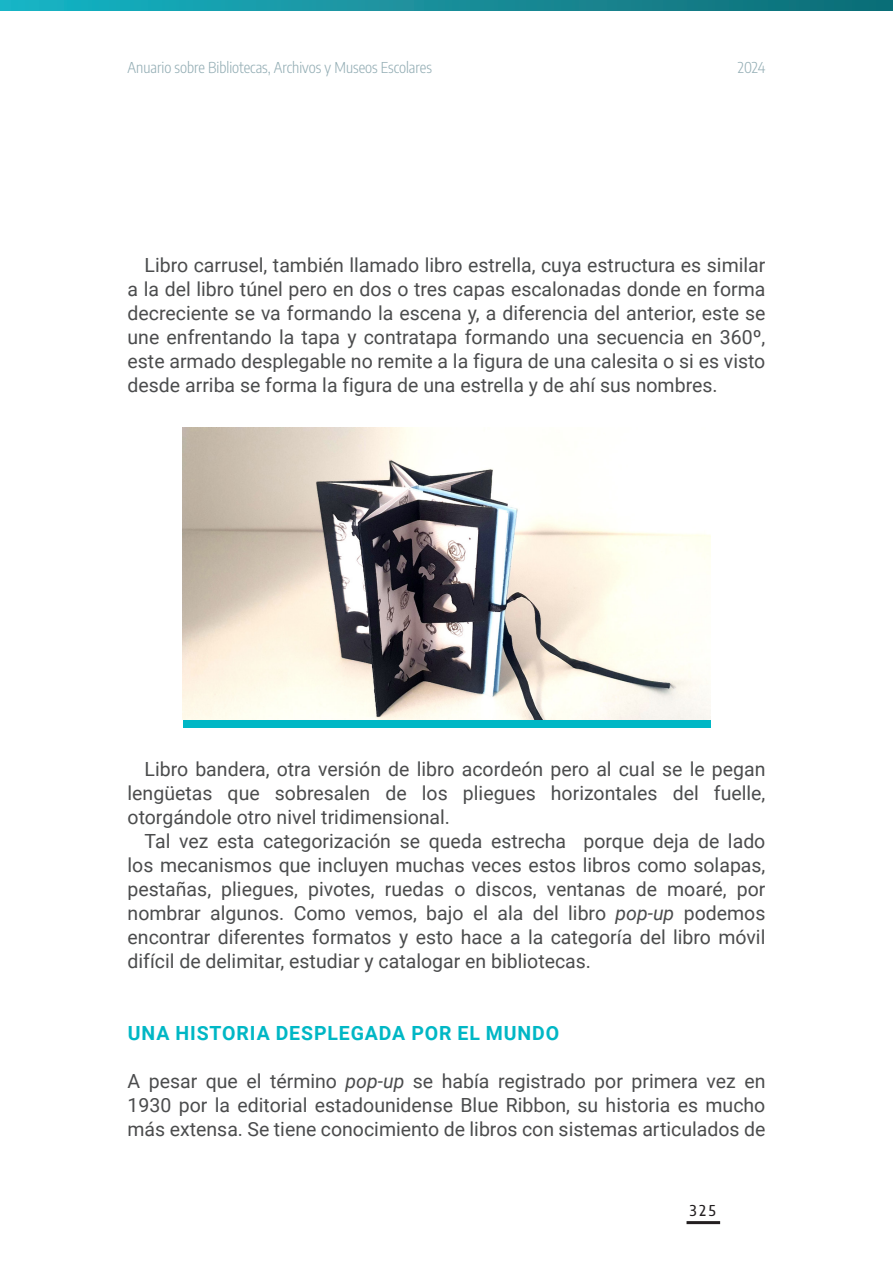
<style>
.page{position:relative;width:893px;height:1263px;background:#fff}
.page>*{position:absolute;margin:0;border:0;box-sizing:border-box;transform-origin:0 0}
.t1{font:19.5px/24px "Roboto";color:#4b4c4d;text-align:justify}
.t2{font:700 19.5px "Roboto";letter-spacing:.045em;color:#00b7c5}
.t3{font:300 15px "Encode Sans Condensed";color:#93adb4}
.t4{font:500 15px "Encode Sans Condensed";color:#231f20}
.s1{font-style:italic}
</style>
<div class="page">
<svg style="left:0;top:0;width:893px;height:11px;background:#158f9b"></svg>
<div style="left:686px;top:1221px;width:34px;height:3px;background:#231f20;border:2px solid #231f20"></div>
<div style="left:183px;top:719px;width:527px;height:8px;background:#00b7c5"></div>
<img style="left:183px;top:427px;width:527px;height:292px">
<p class="t3" style="left:128px;top:57px;width:306px">Anuario sobre Bibliotecas, Archivos y Museos Escolares</p>
<p class="t3" style="left:738px;top:57px;width:29px">2024</p>
<p class="t1" style="left:128px;top:252px;width:639px;text-indent:17px">Libro carrusel, también llamado libro estrella, cuya estructura es similar a la del libro túnel pero en dos o tres capas escalonadas donde en forma decreciente se va formando la escena y, a diferencia del anterior, este se une enfrentando la tapa y contratapa formando una secuencia en 360º, este armado desplegable no remite a la figura de una calesita o si es visto desde arriba se forma la figura de una estrella y de ahí sus nombres.</p>
<p class="t1" style="left:128px;top:756px;width:639px;text-indent:17px">Libro bandera, otra versión de libro acordeón pero al cual se le pegan lengüetas que sobresalen de los pliegues horizontales del fuelle, otorgándole otro nivel tridimensional.</p>
<p class="t1" style="left:128px;top:828px;width:639px;text-indent:17px">Tal vez esta categorización se queda estrecha porque deja de lado los mecanismos que incluyen muchas veces estos libros como solapas, pestañas, pliegues, pivotes, ruedas o discos, ventanas de moaré, por nombrar algunos. Como vemos, bajo el ala del libro <span class="s1">pop-up</span> podemos encontrar diferentes formatos y esto hace a la categoría del libro móvil difícil de delimitar, estudiar y catalogar en bibliotecas.</p>
<h3 class="t2" style="left:128px;top:1019px;width:433px">UNA HISTORIA DESPLEGADA POR EL MUNDO</h3>
<p class="t1" style="left:128px;top:1068px;width:639px">A pesar que el término <span class="s1">pop-up</span> se había registrado por primera vez en 1930 por la editorial estadounidense Blue Ribbon, su historia es mucho más extensa. Se tiene conocimiento de libros con sistemas articulados de</p>
<p class="t4" style="left:690px;top:1200px;width:28px">325</p>
</div>
